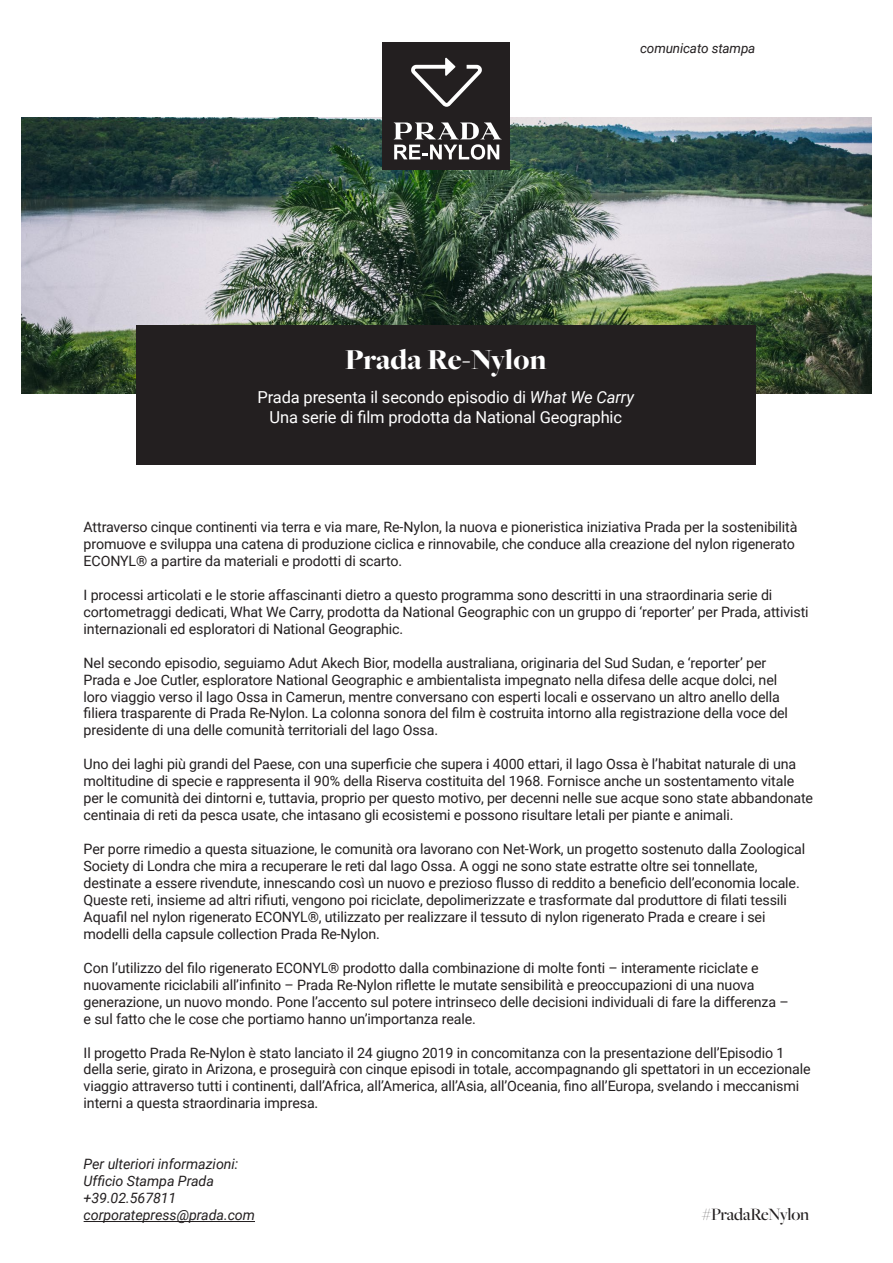
<style>
.page{position:relative;width:893px;height:1263px;background:#fff}
.page>*{position:absolute;margin:0;border:0;box-sizing:border-box;transform-origin:0 0}
.t1{font:900 30px "Freight Big Pro";letter-spacing:-.01em;color:#fff}
.t2{font:500 18px "Freight Big Pro";letter-spacing:-.005em;color:#231f20}
.t3{font:16.5px "Roboto";letter-spacing:-.01em;color:#fff}
.t4{font:14.25px/17px "Roboto";letter-spacing:-.01em;color:#231f20}
.t5{font:italic 14.25px "Roboto";letter-spacing:-.005em;color:#231f20}
.t6{font:italic 13.5px "Roboto";letter-spacing:-.01em;color:#231f20}
.s1{font-style:italic}
</style>
<div class="page">
<img style="left:21px;top:118px;width:851px;height:275px">
<div style="left:137px;top:326px;width:619px;height:139px;background:#231f20"></div>
<div style="left:383px;top:43px;width:127px;height:127px;background:#231f20"></div>
<svg style="left:394px;top:122px;width:108px;height:38px"></svg>
<svg style="left:411px;top:57px;width:71px;height:50px"></svg>
<hr style="left:84px;top:1221px;width:171px;height:1px;background:#231f20">
<p class="t6" style="left:640px;top:38px;width:117px">comunicato stampa</p>
<p class="t1" style="left:345px;top:339px;width:203px">Prada Re-Nylon</p>
<p class="t3" style="left:258px;top:386px;width:378px">Prada presenta il secondo episodio di <span class="s1">What We Carry</span></p>
<p class="t3" style="left:270px;top:406px;width:354px">Una serie di film prodotta da National Geographic</p>
<p class="t4" style="left:84px;top:518px;width:715px">Attraverso cinque continenti via terra e via mare, Re-Nylon, la nuova e pioneristica iniziativa Prada per la sostenibilità promuove e sviluppa una catena di produzione ciclica e rinnovabile, che conduce alla creazione del nylon rigenerato<br>ECONYL® a partire da materiali e prodotti di scarto.</p>
<p class="t4" style="left:84px;top:586px;width:727px">I processi articolati e le storie affascinanti dietro a questo programma sono descritti in una straordinaria serie di cortometraggi dedicati, What We Carry, prodotta da National Geographic con un gruppo di ‘reporter’ per Prada, attivisti internazionali ed esploratori di National Geographic.</p>
<p class="t4" style="left:84px;top:653px;width:706px">Nel secondo episodio, seguiamo Adut Akech Bior, modella australiana, originaria del Sud Sudan, e ‘reporter’ per Prada e Joe Cutler, esploratore National Geographic e ambientalista impegnato nella difesa delle acque dolci, nel loro viaggio verso il lago Ossa in Camerun, mentre conversano con esperti locali e osservano un altro anello della filiera trasparente di Prada Re-Nylon. La colonna sonora del film è costruita intorno alla registrazione della voce del presidente di una delle comunità territoriali del lago Ossa.</p>
<p class="t4" style="left:84px;top:755px;width:731px">Uno dei laghi più grandi del Paese, con una superficie che supera i 4000 ettari, il lago Ossa è l’habitat naturale di una moltitudine di specie e rappresenta il 90% della Riserva costituita del 1968. Fornisce anche un sostentamento vitale per le comunità dei dintorni e, tuttavia, proprio per questo motivo, per decenni nelle sue acque sono state abbandonate centinaia di reti da pesca usate, che intasano gli ecosistemi e possono risultare letali per piante e animali.</p>
<p class="t4" style="left:84px;top:840px;width:723px">Per porre rimedio a questa situazione, le comunità ora lavorano con Net-Work, un progetto sostenuto dalla Zoological Society di Londra che mira a recuperare le reti dal lago Ossa. A oggi ne sono state estratte oltre sei tonnellate, destinate a essere rivendute, innescando così un nuovo e prezioso flusso di reddito a beneficio dell’economia locale.<br>Queste reti, insieme ad altri rifiuti, vengono poi riciclate, depolimerizzate e trasformate dal produttore di filati tessili Aquafil nel nylon rigenerato ECONYL®, utilizzato per realizzare il tessuto di nylon rigenerato Prada e creare i sei modelli della capsule collection Prada Re-Nylon.</p>
<p class="t4" style="left:84px;top:959px;width:707px">Con l’utilizzo del filo rigenerato ECONYL® prodotto dalla combinazione di molte fonti – interamente riciclate e nuovamente riciclabili all’infinito – Prada Re-Nylon riflette le mutate sensibilità e preoccupazioni di una nuova generazione, un nuovo mondo. Pone l’accento sul potere intrinseco delle decisioni individuali di fare la differenza – e sul fatto che le cose che portiamo hanno un’importanza reale.</p>
<p class="t4" style="left:84px;top:1043px;width:729px">Il progetto Prada Re-Nylon è stato lanciato il 24 giugno 2019 in concomitanza con la presentazione dell’Episodio 1 della serie, girato in Arizona, e proseguirà con cinque episodi in totale, accompagnando gli spettatori in un eccezionale viaggio attraverso tutti i continenti, dall’Africa, all’America, all’Asia, all’Oceania, fino all’Europa, svelando i meccanismi interni a questa straordinaria impresa.</p>
<p class="t5" style="left:84px;top:1154px;width:156px">Per ulteriori informazioni:</p>
<p class="t5" style="left:84px;top:1171px;width:132px">Ufficio Stampa Prada</p>
<p class="t5" style="left:84px;top:1188px;width:94px">+39.02.567811</p>
<p class="t5" style="left:84px;top:1205px;width:173px">corporatepress@prada.com</p>
<p class="t2" style="left:702px;top:1203px;width:109px">#PradaReNylon</p>
</div>
